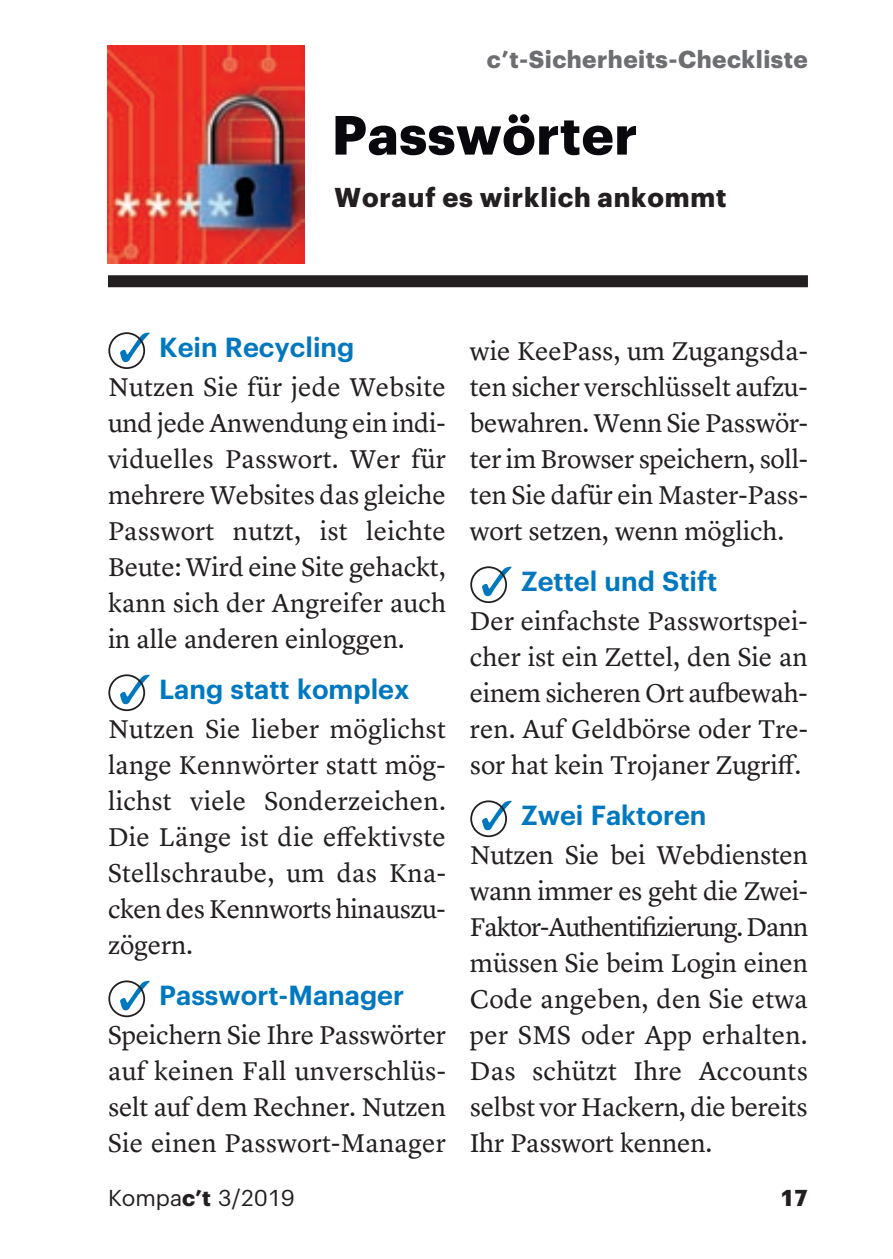
<style>
.page{position:relative;width:893px;height:1259px;background:#fff}
.page>*{position:absolute;margin:0;border:0;box-sizing:border-box;transform-origin:0 0}
.t1{font:700 54px "Graphik";letter-spacing:.01em;color:#08080d}
.t2{font:600 27px "Graphik";color:#0078c0}
.t3{font:26.7px/36px "Lyon Text";letter-spacing:-.005em;color:#231f20;text-align:justify}
.t4{font:700 26.7px "Graphik";letter-spacing:.03em;color:#231f20}
.t5{font:700 24px "Graphik";letter-spacing:.02em;color:#6d6e71}
.t6{font:22.5px "Graphik";color:#231f20}
.t7{font:700 22.5px "Graphik";color:#231f20}
.s1{font-weight:700}
</style>
<div class="page">
<div style="left:108px;top:275px;width:700px;height:12px;background:#231f20"></div>
<img style="left:107px;top:46px;width:197px;height:217px">
<svg style="left:108px;top:332px;width:42px;height:37px"></svg>
<svg style="left:108px;top:674px;width:42px;height:37px"></svg>
<svg style="left:108px;top:980px;width:42px;height:37px"></svg>
<svg style="left:470px;top:566px;width:42px;height:37px"></svg>
<svg style="left:470px;top:800px;width:42px;height:37px"></svg>
<p class="t5" style="left:487px;top:49px;width:322px">c’t-Sicherheits-Checkliste</p>
<h1 class="t1" style="left:332px;top:113px;width:307px">Passwörter</h1>
<p class="t4" style="left:335px;top:186px;width:393px">Worauf es wirklich ankommt</p>
<p class="t2" style="left:159px;top:332px;width:197px">Kein Recycling</p>
<p class="t3" style="left:108px;top:370px;width:340px">Nutzen Sie für jede Website und jede Anwendung ein indi&shy;viduelles Passwort. Wer für mehrere Websites das gleiche Passwort nutzt, ist leichte Beute: Wird eine Site gehackt, kann sich der Angreifer auch in alle anderen einloggen.</p>
<p class="t2" style="left:159px;top:674px;width:252px">Lang statt komplex</p>
<p class="t3" style="left:108px;top:712px;width:339px">Nutzen Sie lieber möglichst lange Kennwörter statt mög&shy;lichst viele Sonderzeichen.<br>Die Länge ist die effektivste Stellschraube, um das Kna&shy;cken des Kennworts hinauszu&shy;zögern.</p>
<p class="t2" style="left:159px;top:980px;width:246px">Passwort-Manager</p>
<p class="t3" style="left:108px;top:1018px;width:339px">Speichern Sie Ihre Passwörter auf keinen Fall unverschlüs&shy;selt auf dem Rechner. Nutzen Sie einen Passwort-Manager</p>
<p class="t3" style="left:470px;top:334px;width:340px">wie KeePass, um Zugangsda&shy;ten sicher verschlüsselt aufzu&shy;bewahren. Wenn Sie Passwör&shy;ter im Browser speichern, soll&shy;ten Sie dafür ein Master-Pass&shy;wort setzen, wenn möglich.</p>
<p class="t2" style="left:521px;top:566px;width:198px">Zettel und Stift</p>
<p class="t3" style="left:470px;top:604px;width:340px">Der einfachste Passwortspei&shy;cher ist ein Zettel, den Sie an einem sicheren Ort aufbewah&shy;ren. Auf Geldbörse oder Tre&shy;sor hat kein Trojaner Zugriff.</p>
<p class="t2" style="left:521px;top:800px;width:187px">Zwei Faktoren</p>
<p class="t3" style="left:470px;top:838px;width:340px">Nutzen Sie bei Webdiensten wann immer es geht die Zwei-Faktor-Authentifizierung. Dann müssen Sie beim Login einen Code angeben, den Sie etwa per SMS oder App erhalten.<br>Das schützt Ihre Accounts selbst vor Hackern, die bereits Ihr Passwort kennen.</p>
<p class="t6" style="left:108px;top:1189px;width:188px">Kompa<span class="s1">c’t</span> 3/2019</p>
<p class="t7" style="left:781px;top:1189px;width:29px">17</p>
</div>
